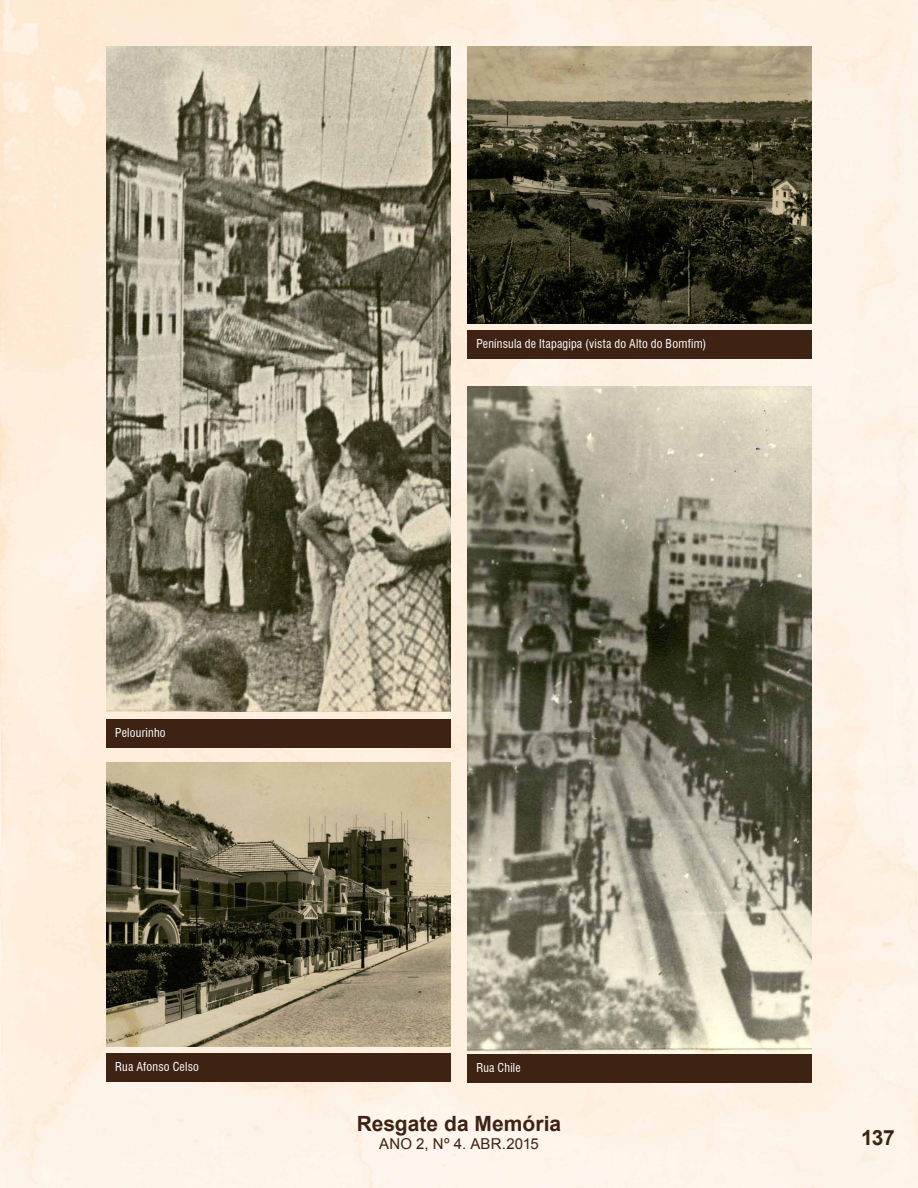
<style>
.page{position:relative;width:918px;height:1188px;background:#fff}
.page>*{position:absolute;margin:0;border:0;box-sizing:border-box;transform-origin:0 0}
.t1{font:700 21px "Arial";color:#3e2213}
.t2{font:15px "Arial";letter-spacing:.01em;color:#3e2213}
.t3{font:condensed 12px "Swiss 721 BT";letter-spacing:.02em;color:#fff}
</style>
<div class="page">
<img style="left:0;top:0;width:918px;height:1188px">
<img style="left:106px;top:763px;width:344px;height:284px">
<img style="left:468px;top:387px;width:344px;height:667px">
<div style="left:106px;top:1054px;width:344px;height:28px;background:#3e2213"></div>
<div style="left:468px;top:1054px;width:344px;height:28px;background:#3e2213"></div>
<img style="left:106px;top:47px;width:344px;height:664px">
<img style="left:468px;top:47px;width:344px;height:277px">
<div style="left:106px;top:719px;width:344px;height:28px;background:#3e2213"></div>
<div style="left:468px;top:330px;width:344px;height:28px;background:#3e2213"></div>
<p class="t3" style="left:115px;top:725px;width:52px">Pelourinho</p>
<p class="t3" style="left:476px;top:336px;width:231px">Península de Itapagipa (vista do Alto do Bomfim)</p>
<p class="t3" style="left:115px;top:1060px;width:85px">Rua Afonso Celso</p>
<p class="t3" style="left:476px;top:1060px;width:46px">Rua Chile</p>
<h1 class="t1" style="left:357px;top:1110px;width:206px">Resgate da Memória</h1>
<p class="t2" style="left:379px;top:1134px;width:161px">ANO 2, Nº 4. ABR.2015</p>
<h1 class="t1" style="left:861px;top:1124px;width:35px">137</h1>
</div>
